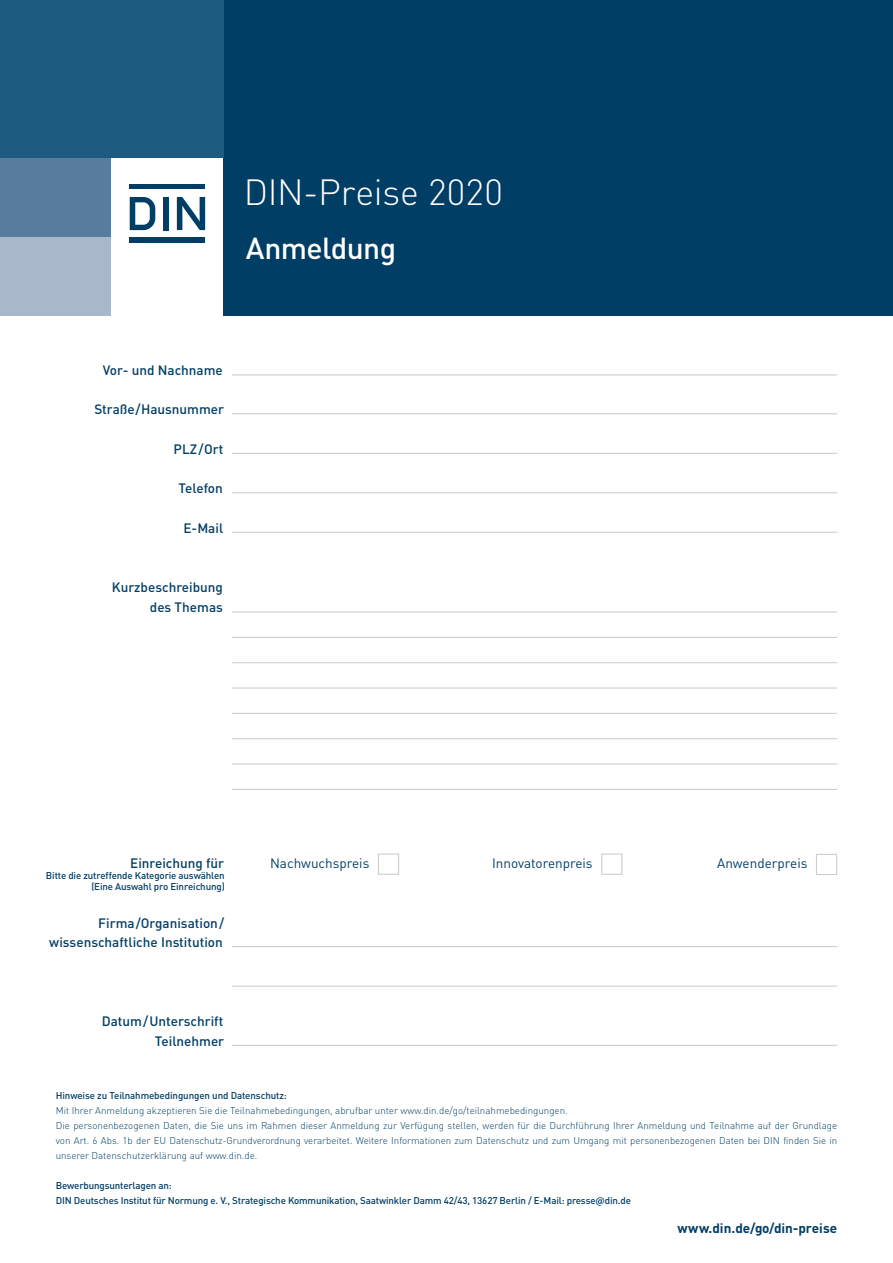
<style>
.page{position:relative;width:893px;height:1263px;background:#fff}
.page>*{position:absolute;margin:0;border:0;box-sizing:border-box;transform-origin:0 0}
.t1{font:300 36px "DINOT";color:#fff}
.t2{font:500 30px "DINOT";letter-spacing:-.02em;color:#fff}
.t3{font:500 13.5px/19.8px "DINOT";color:#003e65;text-align:right}
.t4{font:13.5px "DINOT";color:#003e65}
.t5{font:700 13.5px "DINOT";color:#003e65}
.t6{font:300 9.75px/15px "DINOT";color:#003e65}
.t7{font:500 9.75px/15px "DINOT";letter-spacing:-.015em;color:#003e65}
</style>
<div class="page">
<div style="left:0;top:0;width:893px;height:316px;background:#003e65"></div>
<div style="left:0;top:0;width:112px;height:316px;background:#a9b7cb"></div>
<div style="left:0;top:0;width:112px;height:237px;background:#577c9c"></div>
<div style="left:0;top:0;width:223px;height:158px;background:#1e5b80"></div>
<div style="left:112px;top:158px;width:111px;height:158px;background:#fff"></div>
<svg style="left:130px;top:197px;width:25px;height:33px"></svg>
<div style="left:130px;top:184px;width:75px;height:5px;background:#003e65"></div>
<div style="left:163px;top:197px;width:5px;height:33px;background:#003e65"></div>
<svg style="left:177px;top:197px;width:28px;height:33px"></svg>
<div style="left:130px;top:238px;width:75px;height:5px;background:#003e65"></div>
<hr style="left:232px;top:374px;width:605px;height:1px;background:#000">
<hr style="left:232px;top:413px;width:605px;height:1px;background:#000">
<hr style="left:232px;top:453px;width:605px;height:1px;background:#000">
<hr style="left:232px;top:492px;width:605px;height:1px;background:#000">
<hr style="left:232px;top:532px;width:605px;height:1px;background:#000">
<hr style="left:232px;top:611px;width:605px;height:2px;background:#000">
<hr style="left:232px;top:637px;width:605px;height:1px;background:#000">
<hr style="left:232px;top:985px;width:605px;height:2px;background:#000">
<hr style="left:232px;top:1045px;width:605px;height:1px;background:#000">
<hr style="left:232px;top:946px;width:605px;height:1px;background:#000">
<hr style="left:232px;top:662px;width:605px;height:1px;background:#000">
<hr style="left:232px;top:687px;width:605px;height:2px;background:#000">
<hr style="left:232px;top:713px;width:605px;height:1px;background:#000">
<hr style="left:232px;top:738px;width:605px;height:1px;background:#000">
<hr style="left:232px;top:763px;width:605px;height:2px;background:#000">
<hr style="left:232px;top:789px;width:605px;height:1px;background:#000">
<h1 class="t1" style="left:244px;top:164px;width:261px">DIN-Preise 2020</h1>
<h2 class="t2" style="left:246px;top:225px;width:152px">Anmeldung</h2>
<h3 class="t3" style="left:103px;top:359px;width:122px">Vor- und Nachname</h3>
<h3 class="t3" style="left:94px;top:398px;width:131px">Straße/Hausnummer</h3>
<h3 class="t3" style="left:174px;top:438px;width:51px">PLZ/Ort</h3>
<h3 class="t3" style="left:178px;top:477px;width:46px">Telefon</h3>
<h3 class="t3" style="left:183px;top:517px;width:41px">E-Mail</h3>
<h3 class="t3" style="left:112px;top:576px;width:113px">Kurzbeschreibung des Themas</h3>
<h3 class="t3" style="left:130px;top:852px;width:96px">Einreichung für</h3>
<p class="t7" style="left:46px;top:869px;width:180px;line-height:11.1px;text-align:right">Bitte die zutreffende Kategorie auswählen (Eine Auswahl pro Einreichung)</p>
<h3 class="t3" style="left:49px;top:911px;width:176px">Firma/Organisation/ wissenschaftliche Institution</h3>
<h3 class="t3" style="left:102px;top:1010px;width:124px">Datum/Unterschrift<br>Teilnehmer</h3>
<h3 class="t4" style="left:270px;top:853px;width:101px">Nachwuchspreis</h3>
<h3 class="t4" style="left:492px;top:853px;width:102px">Innovatorenpreis</h3>
<h3 class="t4" style="left:717px;top:853px;width:92px">Anwenderpreis</h3>
<p class="t7" style="left:56px;top:1087px;width:233px">Hinweise zu Teilnahmebedingungen und Datenschutz:</p>
<p class="t6" style="left:56px;top:1102px;width:783px">Mit Ihrer Anmeldung akzeptieren Sie die Teilnahmebedingungen, abrufbar unter www.din.de/go/teilnahmebedingungen.<br>Die personenbezogenen Daten, die Sie uns im Rahmen dieser Anmeldung zur Verfügung stellen, werden für die Durchführung Ihrer Anmeldung und Teilnahme auf der Grundlage von Art. 6 Abs. 1b der EU Datenschutz-Grundverordnung verarbeitet. Weitere Informationen zum Datenschutz und zum Umgang mit personenbezogenen Daten bei DIN finden Sie in unserer Datenschutzerklärung auf www.din.de.</p>
<p class="t7" style="left:56px;top:1177px;width:577px">Bewerbungsunterlagen an:<br>DIN Deutsches Institut für Normung e. V., Strategische Kommunikation, Saatwinkler Damm 42/43, 13627 Berlin / E-Mail: presse@din.de</p>
<h3 class="t5" style="left:677px;top:1217px;width:161px">www.din.de/go/din-preise</h3>
</div>
